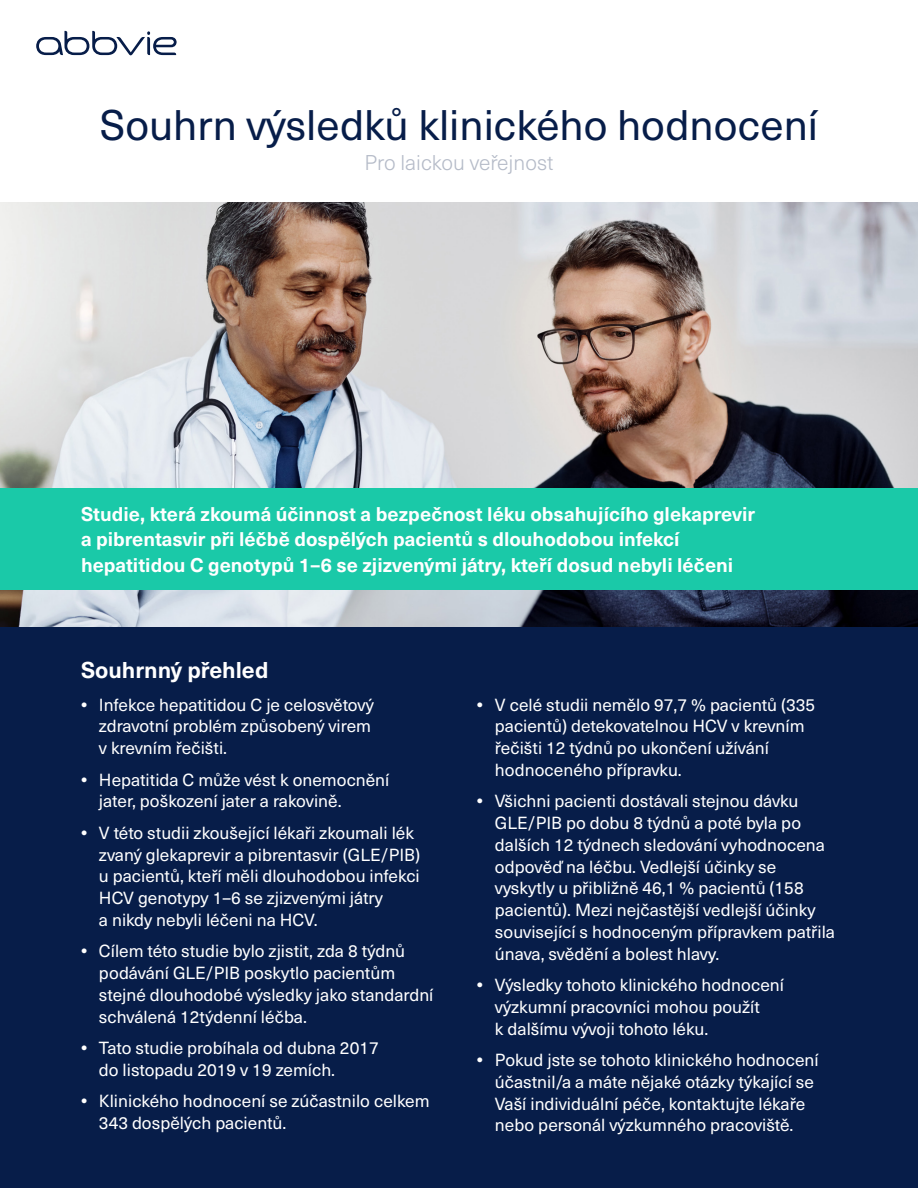
<style>
.page{position:relative;width:918px;height:1188px;background:#fff}
.page>*{position:absolute;margin:0;border:0;box-sizing:border-box;transform-origin:0 0}
.t1{font:42px "Neue Haas Unica Pro";color:#071d49}
.t2{font:700 22.5px "Neue Haas Unica Pro";color:#fff}
.t3{font:300 21px "Neue Haas Unica Pro";color:#b5bbc8}
.t4{font:700 19.5px/25.5px "Neue Haas Unica Pro";color:#fff}
.t5{font:17.25px/21.8px "Neue Haas Unica Pro";color:#fff}
.s1{font-weight:700}
</style>
<div class="page">
<div style="left:0;top:627px;width:918px;height:561px;background:#071d49"></div>
<img style="left:0;top:202px;width:918px;height:425px">
<div style="left:0;top:488px;width:918px;height:102px;background:#1ac9a8"></div>
<svg style="left:36px;top:31px;width:141px;height:24px"></svg>
<h1 class="t1" style="left:100px;top:100px;width:720px">Souhrn výsledků klinického hodnocení</h1>
<p class="t3" style="left:364px;top:150px;width:191px">Pro laickou veřejnost</p>
<p class="t4" style="left:81px;top:501px;width:676px">Studie, která zkoumá účinnost a bezpečnost léku obsahujícího glekaprevir a pibrentasvir při léčbě dospělých pacientů s dlouhodobou infekcí hepatitidou C genotypů 1–6 se zjizvenými játry, kteří dosud nebyli léčeni</p>
<h2 class="t2" style="left:81px;top:656px;width:189px">Souhrnný přehled</h2>
<p class="t5" style="left:99px;top:694px;width:276px;text-indent:-18px"><span class="s1">•</span> Infekce hepatitidou C je celosvětový zdravotní problém způsobený virem v krevním řečišti.</p>
<p class="t5" style="left:99px;top:769px;width:292px;text-indent:-18px"><span class="s1">•</span> Hepatitida C může vést k onemocnění jater, poškození jater a rakovině.</p>
<p class="t5" style="left:99px;top:822px;width:323px;text-indent:-18px"><span class="s1">•</span> V této studii zkoušející lékaři zkoumali lék zvaný glekaprevir a pibrentasvir (GLE/PIB) u pacientů, kteří měli dlouhodobou infekci HCV genotypy 1–6 se zjizvenými játry<br>a nikdy nebyli léčeni na HCV.</p>
<p class="t5" style="left:99px;top:941px;width:336px;text-indent:-18px"><span class="s1">•</span> Cílem této studie bylo zjistit, zda 8 týdnů podávání GLE/PIB poskytlo pacientům stejné dlouhodobé výsledky jako standardní schválená 12týdenní léčba.</p>
<p class="t5" style="left:99px;top:1037px;width:281px;text-indent:-18px"><span class="s1">•</span> Tato studie probíhala od dubna 2017 do listopadu 2019 v 19 zemích.</p>
<p class="t5" style="left:99px;top:1091px;width:332px;text-indent:-18px"><span class="s1">•</span> Klinického hodnocení se zúčastnilo celkem<br>343 dospělých pacientů.</p>
<p class="t5" style="left:495px;top:694px;width:322px;text-indent:-18px"><span class="s1">•</span> V celé studii nemělo 97,7 % pacientů (335 pacientů) detekovatelnou HCV v krevním řečišti 12 týdnů po ukončení užívání hodnoceného přípravku.</p>
<p class="t5" style="left:495px;top:791px;width:342px;text-indent:-18px"><span class="s1">•</span> Všichni pacienti dostávali stejnou dávku GLE/PIB po dobu 8 týdnů a poté byla po dalších 12 týdnech sledování vyhodnocena odpověď na léčbu. Vedlejší účinky se vyskytly u přibližně 46,1 % pacientů (158 pacientů). Mezi nejčastější vedlejší účinky související s hodnoceným přípravkem patřila únava, svědění a bolest hlavy.</p>
<p class="t5" style="left:495px;top:974px;width:291px;text-indent:-18px"><span class="s1">•</span> Výsledky tohoto klinického hodnocení výzkumní pracovníci mohou použít<br>k dalšímu vývoji tohoto léku.</p>
<p class="t5" style="left:495px;top:1049px;width:325px;text-indent:-18px"><span class="s1">•</span> Pokud jste se tohoto klinického hodnocení účastnil/a a máte nějaké otázky týkající se Vaší individuální péče, kontaktujte lékaře nebo personál výzkumného pracoviště.</p>
</div>
